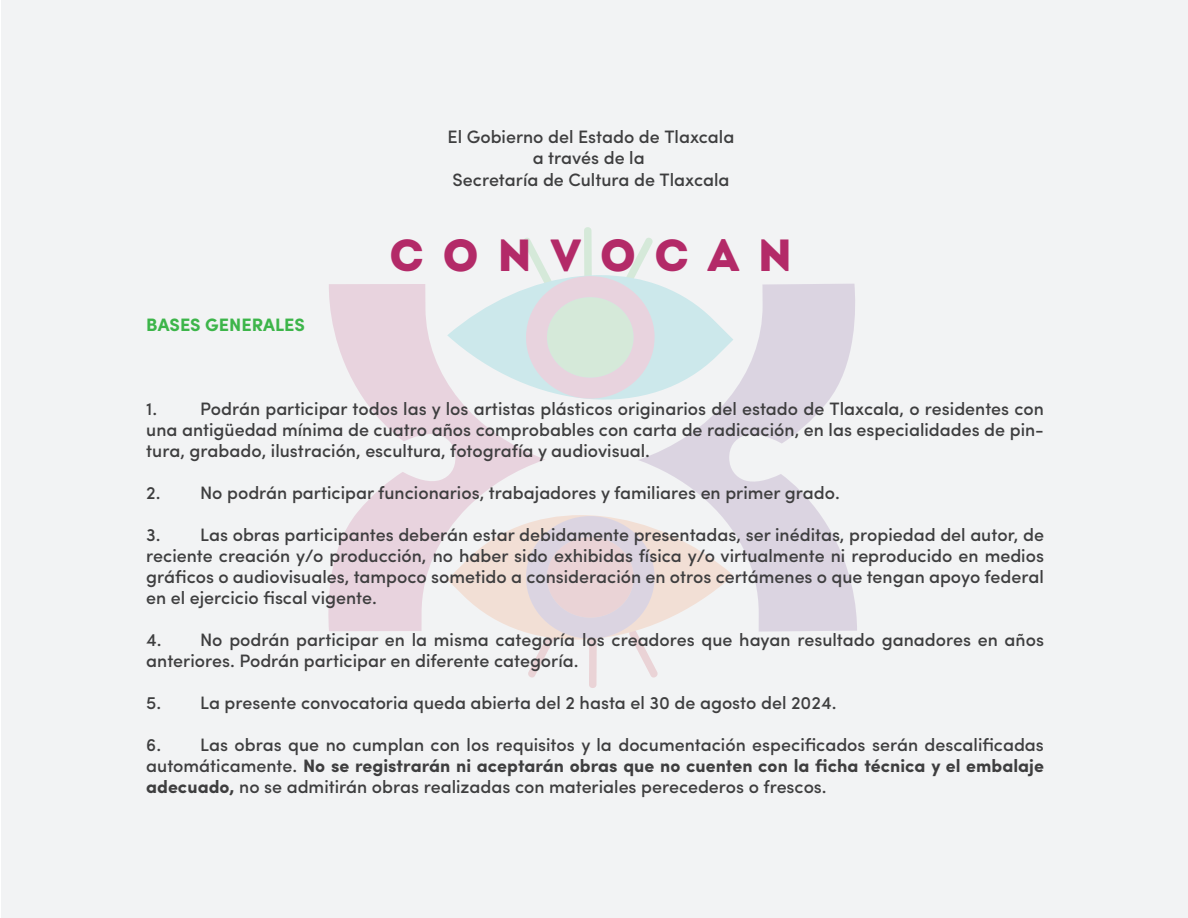
<style>
.page{position:relative;width:1188px;height:918px;background:#fff}
.page>*{position:absolute;margin:0;border:0;box-sizing:border-box;transform-origin:0 0}
.t1{font:45px "Intro";letter-spacing:.4em;color:#b32a68}
.t2{font:500 18px/21px "Sofia Pro";color:#3e3e3f;text-align:justify}
.t3{font:700 18px "Sofia Pro";color:#3db54a}
.s1{font-weight:700}
</style>
<div class="page">
<div style="left:2px;top:0;width:1186px;height:918px;background:#f2f3f4"></div>
<svg style="left:639px;top:284px;width:218px;height:348px;fill:#dbd4e1"></svg>
<svg style="left:328px;top:284px;width:217px;height:347px;fill:#e8d3de"></svg>
<svg style="left:447px;top:227px;width:286px;height:195px"></svg>
<svg style="left:447px;top:515px;width:286px;height:173px"></svg>
<p class="t2" style="left:448px;top:124px;width:288px;line-height:21.6px;text-align:center">El Gobierno del Estado de Tlaxcala a través de la<br>Secretaría de Cultura de Tlaxcala</p>
<p class="t3" style="left:146px;top:311px;width:160px">BASES GENERALES</p>
<h1 class="t1" style="left:389px;top:228px;width:405px">CONVOCAN</h1>
<p class="t2" style="left:146px;top:397px;width:899px">1. Podrán participar todos las y los artistas plásticos originarios del estado de Tlaxcala, o residentes con una antigüedad mínima de cuatro años comprobables con carta de radicación, en las especialidades de pin&shy;tura, grabado, ilustración, escultura, fotografía y audiovisual.</p>
<p class="t2" style="left:146px;top:481px;width:695px">2. No podrán participar funcionarios, trabajadores y familiares en primer grado.</p>
<p class="t2" style="left:146px;top:523px;width:899px">3. Las obras participantes deberán estar debidamente presentadas, ser inéditas, propiedad del autor, de reciente creación y/o producción, no haber sido exhibidas física y/o virtualmente ni reproducido en medios gráficos o audiovisuales, tampoco sometido a consideración en otros certámenes o que tengan apoyo federal en el ejercicio fiscal vigente.</p>
<p class="t2" style="left:146px;top:628px;width:899px">4. No podrán participar en la misma categoría los creadores que hayan resultado ganadores en años anteriores. Podrán participar en diferente categoría.</p>
<p class="t2" style="left:146px;top:691px;width:692px">5. La presente convocatoria queda abierta del 2 hasta el 30 de agosto del 2024.</p>
<p class="t2" style="left:146px;top:733px;width:899px">6. Las obras que no cumplan con los requisitos y la documentación especificados serán descalificadas automáticamente. <span class="s1">No se registrarán ni aceptarán obras que no cuenten con la ficha técnica y el embalaje adecuado,</span> no se admitirán obras realizadas con materiales perecederos o frescos.</p>
</div>
